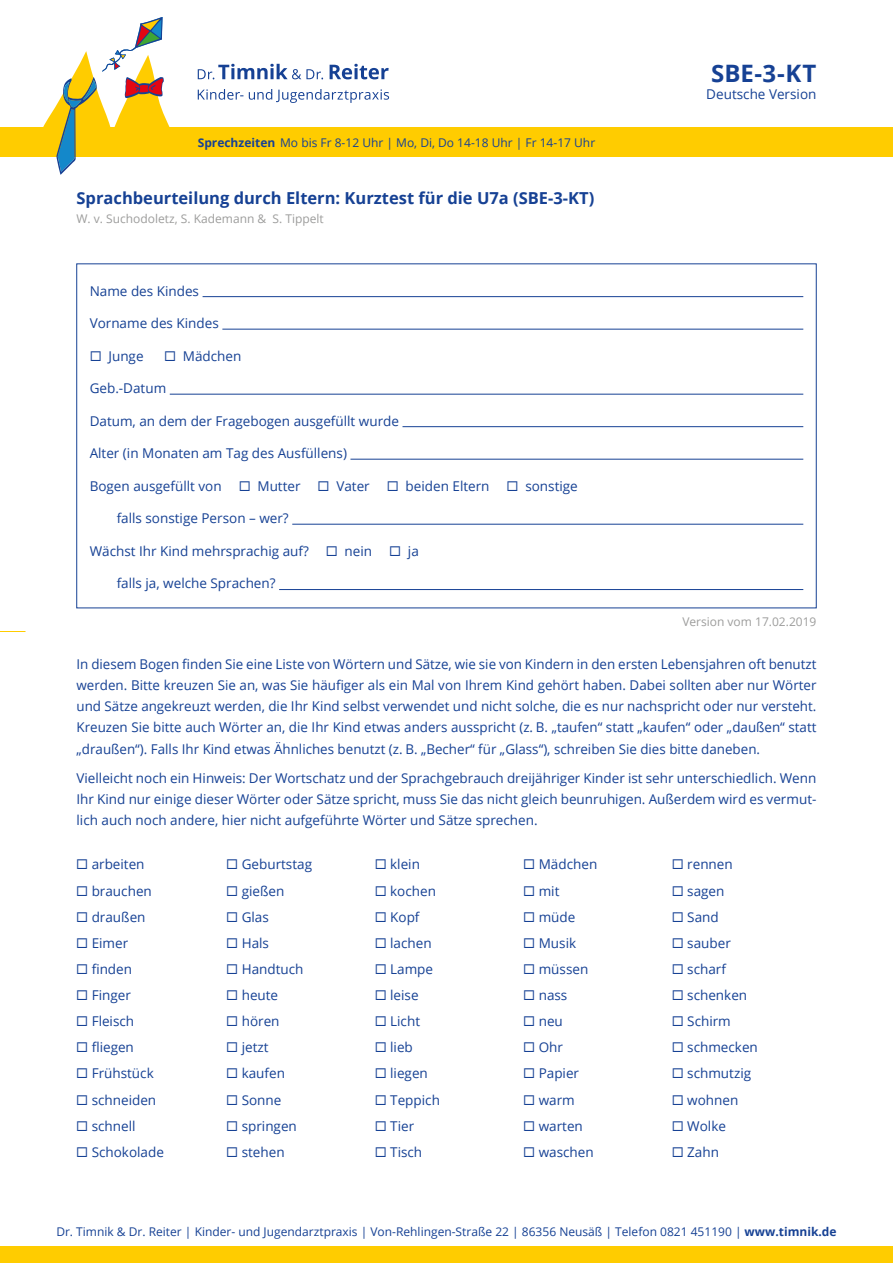
<style>
.page{position:relative;width:893px;height:1263px;background:#fff}
.page>*{position:absolute;margin:0;border:0;box-sizing:border-box;transform-origin:0 0}
.t1{font:700 24px "Open Sans";color:#164194}
.t2{font:700 16.5px "Open Sans";color:#164194}
.t3{font:13.5px/21px "Open Sans";color:#164194;text-align:justify}
.t4{font:12px "Open Sans";color:#164194}
.t5{font:12px "Open Sans";color:#9d9d9c}
.s1{font-weight:700}
</style>
<div class="page">
<div style="left:0;top:128px;width:893px;height:29px;background:#fc0"></div>
<svg style="left:0;top:631px;width:26px;height:1px"></svg>
<div style="left:0;top:1246px;width:893px;height:17px;background:#fc0"></div>
<svg style="left:43px;top:17px;width:127px;height:158px"></svg>
<svg style="left:198px;top:89px;width:191px;height:14px"></svg>
<svg style="left:198px;top:64px;width:191px;height:15px"></svg>
<hr style="left:203px;top:296px;width:600px;height:1px;background:#164194">
<hr style="left:222px;top:329px;width:581px;height:1px;background:#164194">
<hr style="left:170px;top:394px;width:633px;height:1px;background:#164194">
<hr style="left:402px;top:426px;width:401px;height:1px;background:#164194">
<hr style="left:350px;top:459px;width:453px;height:1px;background:#164194">
<hr style="left:292px;top:524px;width:511px;height:1px;background:#164194">
<hr style="left:279px;top:589px;width:524px;height:1px;background:#164194">
<p class="t4" style="left:198px;top:134px;width:399px"><span class="s1">Sprechzeiten</span> Mo bis Fr 8-12 Uhr | Mo, Di, Do 14-18 Uhr | Fr 14-17 Uhr</p>
<p class="t2" style="left:77px;top:186px;width:519px">Sprachbeurteilung durch Eltern: Kurztest für die U7a (SBE-3-KT)</p>
<p class="t5" style="left:77px;top:210px;width:249px">W. v. Suchodoletz, S. Kademann &amp; S. Tippelt</p>
<p class="t3" style="left:90px;top:280px;width:111px">Name des Kindes</p>
<p class="t3" style="left:90px;top:312px;width:131px">Vorname des Kindes</p>
<p class="t3" style="left:90px;top:345px;width:55px">◻ Junge</p>
<p class="t3" style="left:164px;top:345px;width:79px">◻ Mädchen</p>
<p class="t3" style="left:90px;top:377px;width:78px">Geb.-Datum</p>
<p class="t3" style="left:90px;top:410px;width:311px">Datum, an dem der Fragebogen ausgefüllt wurde</p>
<p class="t3" style="left:90px;top:442px;width:259px">Alter (in Monaten am Tag des Ausfüllens)</p>
<p class="t3" style="left:90px;top:475px;width:134px">Bogen ausgefüllt von</p>
<p class="t3" style="left:239px;top:475px;width:63px">◻ Mutter</p>
<p class="t3" style="left:318px;top:475px;width:54px">◻ Vater</p>
<p class="t3" style="left:387px;top:475px;width:104px">◻ beiden Eltern</p>
<p class="t3" style="left:507px;top:475px;width:73px">◻ sonstige</p>
<p class="t3" style="left:117px;top:507px;width:174px">falls sonstige Person – wer?</p>
<p class="t3" style="left:90px;top:540px;width:221px">Wächst Ihr Kind mehrsprachig auf?</p>
<p class="t3" style="left:326px;top:540px;width:48px">◻ nein</p>
<p class="t3" style="left:389px;top:540px;width:31px">◻ ja</p>
<p class="t3" style="left:117px;top:572px;width:160px">falls ja, welche Sprachen?</p>
<h1 class="t1" style="left:711px;top:56px;width:107px">SBE-3-KT</h1>
<p class="t3" style="left:706px;top:83px;width:112px">Deutsche Version</p>
<p class="t5" style="left:682px;top:613px;width:136px">Version vom 17.02.2019</p>
<p class="t3" style="left:77px;top:654px;width:741px">In diesem Bogen finden Sie eine Liste von Wörtern und Sätze, wie sie von Kindern in den ersten Lebensjahren oft benutzt werden. Bitte kreuzen Sie an, was Sie häufiger als ein Mal von Ihrem Kind gehört haben. Dabei sollten aber nur Wörter und Sätze angekreuzt werden, die Ihr Kind selbst verwendet und nicht solche, die es nur nachspricht oder nur versteht.<br>Kreuzen Sie bitte auch Wörter an, die Ihr Kind etwas anders ausspricht (z. B. „taufen“ statt „kaufen“ oder „daußen“ statt „draußen“). Falls Ihr Kind etwas Ähnliches benutzt (z. B. „Becher“ für „Glass“), schreiben Sie dies bitte daneben.</p>
<p class="t3" style="left:77px;top:767px;width:741px">Vielleicht noch ein Hinweis: Der Wortschatz und der Sprachgebrauch dreijähriger Kinder ist sehr unterschiedlich. Wenn Ihr Kind nur einige dieser Wörter oder Sätze spricht, muss Sie das nicht gleich beunruhigen. Außerdem wird es vermut&shy;lich auch noch andere, hier nicht aufgeführte Wörter und Sätze sprechen.</p>
<p class="t3" style="left:76px;top:854px;width:70px">◻ arbeiten</p>
<p class="t3" style="left:226px;top:854px;width:87px">◻ Geburtstag</p>
<p class="t3" style="left:375px;top:854px;width:47px">◻ klein</p>
<p class="t3" style="left:523px;top:854px;width:76px">◻ Mädchen</p>
<p class="t3" style="left:672px;top:854px;width:63px">◻ rennen</p>
<p class="t3" style="left:76px;top:880px;width:77px">◻ brauchen</p>
<p class="t3" style="left:226px;top:880px;width:60px">◻ gießen</p>
<p class="t3" style="left:375px;top:880px;width:63px">◻ kochen</p>
<p class="t3" style="left:523px;top:880px;width:38px">◻ mit</p>
<p class="t3" style="left:672px;top:880px;width:54px">◻ sagen</p>
<p class="t3" style="left:76px;top:906px;width:71px">◻ draußen</p>
<p class="t3" style="left:226px;top:906px;width:44px">◻ Glas</p>
<p class="t3" style="left:375px;top:906px;width:46px">◻ Kopf</p>
<p class="t3" style="left:523px;top:906px;width:54px">◻ müde</p>
<p class="t3" style="left:672px;top:906px;width:49px">◻ Sand</p>
<p class="t3" style="left:76px;top:932px;width:54px">◻ Eimer</p>
<p class="t3" style="left:226px;top:932px;width:44px">◻ Hals</p>
<p class="t3" style="left:375px;top:932px;width:59px">◻ lachen</p>
<p class="t3" style="left:523px;top:932px;width:54px">◻ Musik</p>
<p class="t3" style="left:672px;top:932px;width:61px">◻ sauber</p>
<p class="t3" style="left:76px;top:958px;width:57px">◻ finden</p>
<p class="t3" style="left:226px;top:958px;width:79px">◻ Handtuch</p>
<p class="t3" style="left:375px;top:958px;width:60px">◻ Lampe</p>
<p class="t3" style="left:523px;top:958px;width:67px">◻ müssen</p>
<p class="t3" style="left:672px;top:958px;width:56px">◻ scharf</p>
<p class="t3" style="left:76px;top:984px;width:56px">◻ Finger</p>
<p class="t3" style="left:226px;top:984px;width:54px">◻ heute</p>
<p class="t3" style="left:375px;top:984px;width:45px">◻ leise</p>
<p class="t3" style="left:523px;top:984px;width:46px">◻ nass</p>
<p class="t3" style="left:672px;top:984px;width:77px">◻ schenken</p>
<p class="t3" style="left:76px;top:1010px;width:60px">◻ Fleisch</p>
<p class="t3" style="left:226px;top:1010px;width:55px">◻ hören</p>
<p class="t3" style="left:375px;top:1010px;width:47px">◻ Licht</p>
<p class="t3" style="left:523px;top:1010px;width:41px">◻ neu</p>
<p class="t3" style="left:672px;top:1010px;width:61px">◻ Schirm</p>
<p class="t3" style="left:76px;top:1036px;width:59px">◻ fliegen</p>
<p class="t3" style="left:226px;top:1036px;width:44px">◻ jetzt</p>
<p class="t3" style="left:375px;top:1036px;width:40px">◻ lieb</p>
<p class="t3" style="left:523px;top:1036px;width:41px">◻ Ohr</p>
<p class="t3" style="left:672px;top:1036px;width:88px">◻ schmecken</p>
<p class="t3" style="left:76px;top:1063px;width:79px">◻ Frühstück</p>
<p class="t3" style="left:226px;top:1063px;width:60px">◻ kaufen</p>
<p class="t3" style="left:375px;top:1063px;width:55px">◻ liegen</p>
<p class="t3" style="left:523px;top:1063px;width:57px">◻ Papier</p>
<p class="t3" style="left:672px;top:1063px;width:81px">◻ schmutzig</p>
<p class="t3" style="left:76px;top:1089px;width:82px">◻ schneiden</p>
<p class="t3" style="left:226px;top:1089px;width:57px">◻ Sonne</p>
<p class="t3" style="left:375px;top:1089px;width:67px">◻ Teppich</p>
<p class="t3" style="left:523px;top:1089px;width:53px">◻ warm</p>
<p class="t3" style="left:672px;top:1089px;width:68px">◻ wohnen</p>
<p class="t3" style="left:76px;top:1115px;width:61px">◻ schnell</p>
<p class="t3" style="left:226px;top:1115px;width:72px">◻ springen</p>
<p class="t3" style="left:375px;top:1115px;width:41px">◻ Tier</p>
<p class="t3" style="left:523px;top:1115px;width:61px">◻ warten</p>
<p class="t3" style="left:672px;top:1115px;width:56px">◻ Wolke</p>
<p class="t3" style="left:76px;top:1141px;width:89px">◻ Schokolade</p>
<p class="t3" style="left:226px;top:1141px;width:60px">◻ stehen</p>
<p class="t3" style="left:375px;top:1141px;width:49px">◻ Tisch</p>
<p class="t3" style="left:523px;top:1141px;width:72px">◻ waschen</p>
<p class="t3" style="left:672px;top:1141px;width:49px">◻ Zahn</p>
<p class="t4" style="left:56px;top:1223px;width:782px">Dr. Timnik &amp; Dr. Reiter | Kinder- und Jugendarztpraxis | Von-Rehlingen-Straße 22 | 86356 Neusäß | Telefon 0821 451190 | <span class="s1">www.timnik.de</span></p>
</div>
